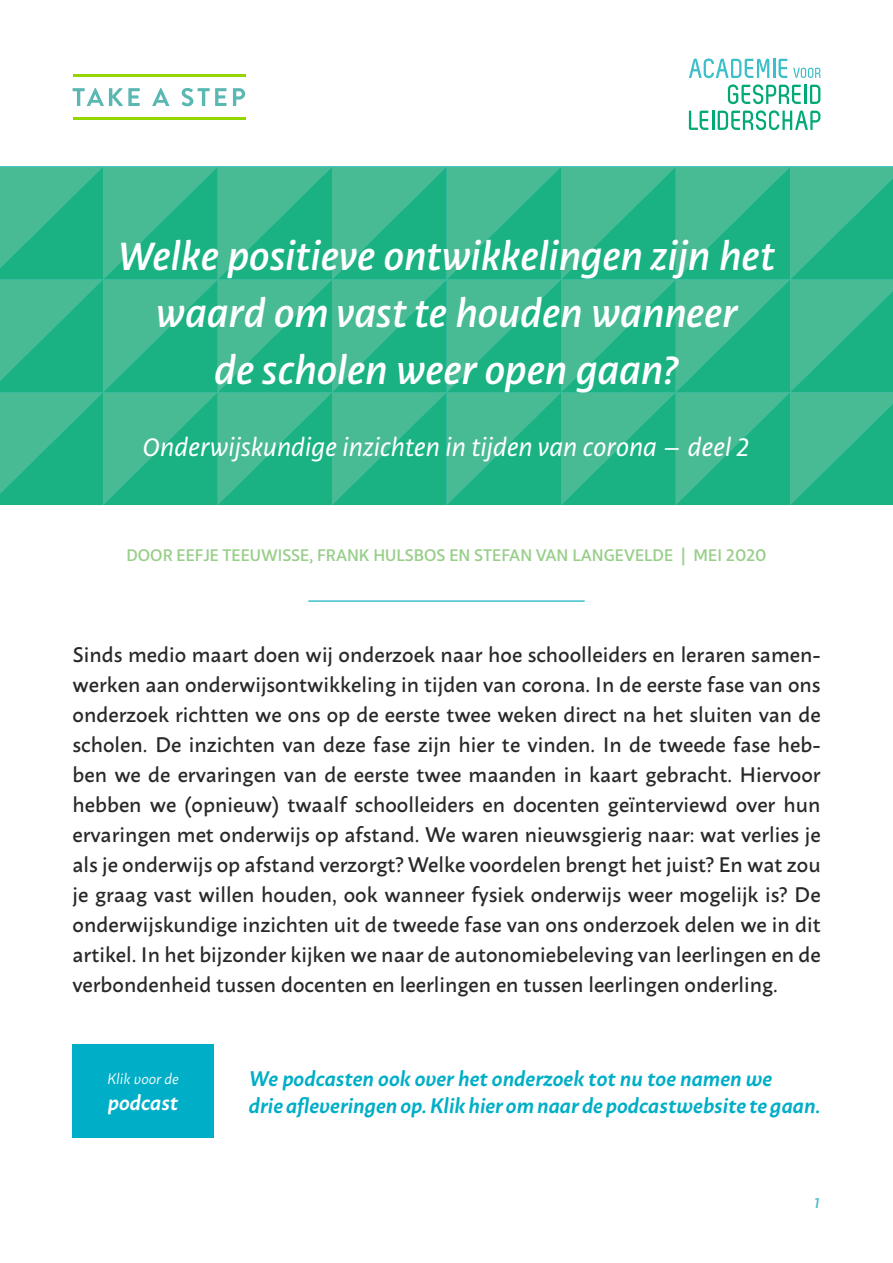
<style>
.page{position:relative;width:893px;height:1263px;background:#fff}
.page>*{position:absolute;margin:0;border:0;box-sizing:border-box;transform-origin:0 0}
.t1{font:italic 500 42px/57px "Libertad";color:#fff;text-align:center}
.t2{font:italic 27px "Libertad";color:#fff}
.t3{font:500 21px/30px "Macho";color:#292829;text-align:justify}
.t4{font:italic 600 21px/27px "Macho";color:#00aec7}
.t5{font:italic 600 21px "Macho";color:#fff}
.t6{font:500 18px "Libertad";color:#98ce89}
.t7{font:italic 15px "Macho";color:#fff}
.t8{font:italic 500 15px "Libertad";color:#46bbca}
</style>
<div class="page">
<div style="left:73px;top:1045px;width:141px;height:93px;background:#00aec7"></div>
<svg style="left:0;top:167px;width:893px;height:338px;background:#31b68b"></svg>
<svg style="left:73px;top:88px;width:67px;height:18px"></svg>
<svg style="left:152px;top:88px;width:17px;height:18px"></svg>
<svg style="left:182px;top:88px;width:44px;height:18px"></svg>
<svg style="left:233px;top:88px;width:12px;height:18px"></svg>
<hr style="left:73px;top:74px;width:172px;height:3px;background:#95d600">
<hr style="left:73px;top:117px;width:172px;height:3px;background:#95d600">
<svg style="left:689px;top:58px;width:98px;height:20px"></svg>
<svg style="left:793px;top:68px;width:27px;height:10px"></svg>
<svg style="left:728px;top:84px;width:73px;height:20px"></svg>
<hr style="left:804px;top:85px;width:3px;height:19px;background:#00a975">
<svg style="left:810px;top:85px;width:10px;height:19px"></svg>
<svg style="left:689px;top:110px;width:131px;height:20px"></svg>
<hr style="left:308px;top:600px;width:277px;height:2px;background:#3bc1ca">
<h1 class="t1" style="left:118px;top:226px;width:658px">Welke positieve ontwikkelingen zijn het waard om vast te houden wanneer<br>de scholen weer open gaan?</h1>
<p class="t2" style="left:143px;top:430px;width:608px">Onderwijskundige inzichten in tijden van corona – deel 2</p>
<p class="t6" style="left:127px;top:544px;width:641px">DOOR EEFJE TEEUWISSE, FRANK HULSBOS EN STEFAN VAN LANGEVELDE | MEI 2020</p>
<p class="t3" style="left:73px;top:637px;width:750px">Sinds medio maart doen wij onderzoek naar hoe schoolleiders en leraren samen&shy;werken aan onderwijsontwikkeling in tijden van corona. In de eerste fase van ons onderzoek richtten we ons op de eerste twee weken direct na het sluiten van de scholen. De inzichten van deze fase zijn hier te vinden. In de tweede fase heb&shy;ben we de ervaringen van de eerste twee maanden in kaart gebracht. Hiervoor hebben we (opnieuw) twaalf schoolleiders en docenten geïnterviewd over hun ervaringen met onderwijs op afstand. We waren nieuwsgierig naar: wat verlies je als je onderwijs op afstand verzorgt? Welke voordelen brengt het juist? En wat zou je graag vast willen houden, ook wanneer fysiek onderwijs weer mogelijk is? De onderwijskundige inzichten uit de tweede fase van ons onderzoek delen we in dit artikel. In het bijzonder kijken we naar de autonomiebeleving van leerlingen en de verbondenheid tussen docenten en leerlingen en tussen leerlingen onderling.</p>
<p class="t7" style="left:107px;top:1066px;width:73px">Klik voor de</p>
<p class="t5" style="left:108px;top:1084px;width:72px">podcast</p>
<p class="t4" style="left:249px;top:1063px;width:573px">We podcasten ook over het onderzoek tot nu toe namen we<br>drie afleveringen op. Klik hier om naar de podcastwebsite te gaan.</p>
<p class="t8" style="left:814px;top:1194px;width:6px">1</p>
</div>
